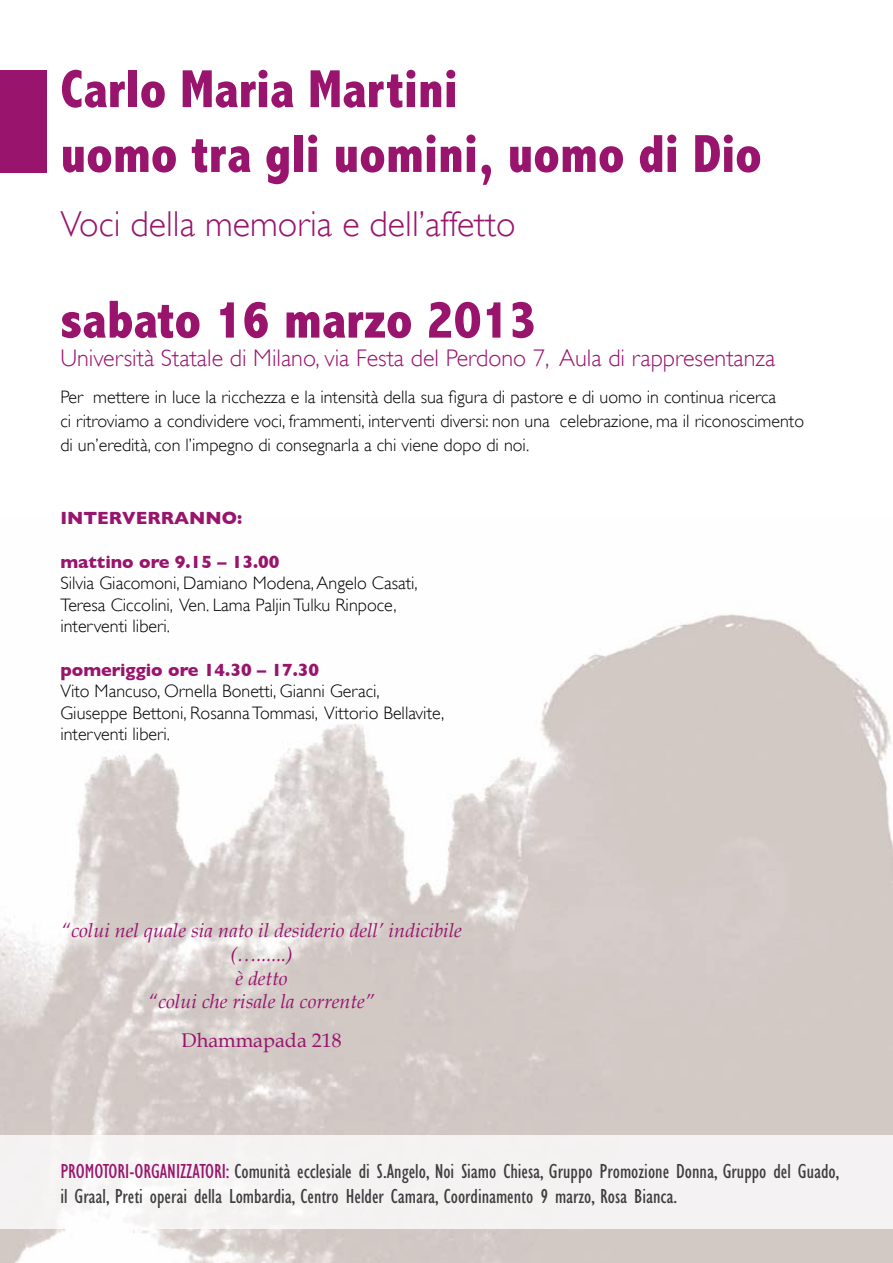
<style>
.page{position:relative;width:893px;height:1263px;background:#fff}
.page>*{position:absolute;margin:0;border:0;box-sizing:border-box;transform-origin:0 0}
.t1{font:800 condensed 54px/64.8px "Abadi";color:#99146d}
.t2{font:300 36px "Gill Sans";color:#99146d}
.t3{font:300 24px "Gill Sans";color:#99146d}
.t4{font:condensed 21px/25.2px "Gill Sans";color:#3e3d40}
.t5{font:italic 19.8px/23.7px "Book Antiqua";color:#99146d;text-align:center}
.t6{font:19.8px "Book Antiqua";color:#99146d}
.t7{font:300 18px/21.6px "Gill Sans";color:#000}
.t8{font:700 18px "Gill Sans";color:#99146d}
.s1{color:#99146d}
</style>
<div class="page">
<img style="left:0;top:614px;width:893px;height:649px">
<div style="left:0;top:1135px;width:893px;height:94px;background:#f4f2f2"></div>
<div style="left:0;top:70px;width:47px;height:102px;background:#99146d"></div>
<h1 class="t1" style="left:60px;top:57px;width:703px">Carlo Maria Martini<br>uomo tra gli uomini, uomo di Dio</h1>
<h2 class="t2" style="left:60px;top:204px;width:457px">Voci della memoria e dell’affetto</h2>
<h1 class="t1" style="left:60px;top:287px;width:478px">sabato 16 marzo 2013</h1>
<h3 class="t3" style="left:60px;top:345px;width:716px">Università Statale di Milano, via Festa del Perdono 7, Aula di rappresentanza</h3>
<p class="t7" style="left:60px;top:385px;width:745px;line-height:24px">Per mettere in luce la ricchezza e la intensità della sua figura di pastore e di uomo in continua ricerca<br>ci ritroviamo a condividere voci, frammenti, interventi diversi: non una celebrazione, ma il riconoscimento di un’eredità, con l’impegno di consegnarla a chi viene dopo di noi.</p>
<p class="t8" style="left:60px;top:508px;width:183px">Interverranno:</p>
<p class="t8" style="left:60px;top:551px;width:221px">mattino ore 9.15 – 13.00</p>
<p class="t7" style="left:60px;top:572px;width:359px">Silvia Giacomoni, Damiano Modena, Angelo Casati,<br>Teresa Ciccolini, Ven. Lama Paljin Tulku Rinpoce, interventi liberi.</p>
<p class="t8" style="left:60px;top:659px;width:260px">pomeriggio ore 14.30 – 17.30</p>
<p class="t7" style="left:60px;top:680px;width:386px">Vito Mancuso, Ornella Bonetti, Gianni Geraci,<br>Giuseppe Bettoni, Rosanna Tommasi, Vittorio Bellavite, interventi liberi.</p>
<p class="t5" style="left:61px;top:919px;width:402px">“colui nel quale sia nato il desiderio dell’ indicibile (…......)<br>è detto<br>“colui che risale la corrente”</p>
<p class="t6" style="left:181px;top:1027px;width:162px">Dhammapada 218</p>
<p class="t4" style="left:60px;top:1159px;width:781px"><span class="s1">Promotori-organizzatori:</span> Comunità ecclesiale di S.Angelo, Noi Siamo Chiesa, Gruppo Promozione Donna, Gruppo del Guado, il Graal, Preti operai della Lombardia, Centro Helder Camara, Coordinamento 9 marzo, Rosa Bianca.</p>
</div>
